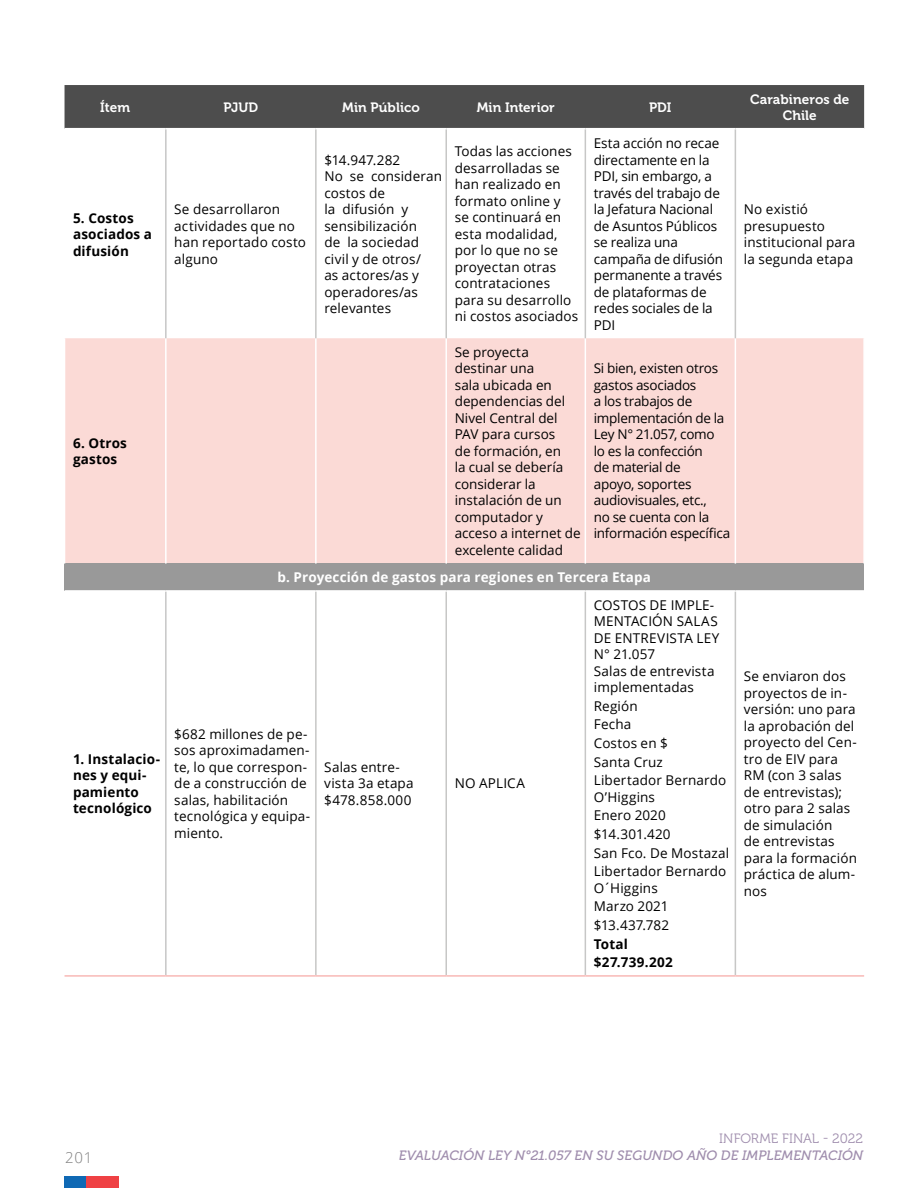
<style>
.page{position:relative;width:918px;height:1188px;background:#fff}
.page>*{position:absolute;margin:0;border:0;box-sizing:border-box;transform-origin:0 0}
.t1{font:300 15px "Open Sans";color:#808080}
.t2{font:13.5px/16.5px "Open Sans";letter-spacing:.01em;color:#000}
.t3{font:13.5px/16.5px "Open Sans";letter-spacing:-.01em;color:#000}
.t4{font:13.5px/16.5px "Open Sans";letter-spacing:-.02em;color:#000}
.t5{font:700 13.5px/16.5px "Open Sans";letter-spacing:.01em;color:#000}
.t6{font:italic 13.5px "Museo 500";letter-spacing:.005em;color:#9f8dad}
.t7{font:13.5px/16.5px "Museo 700";letter-spacing:.005em;color:#fff;text-align:center}
.t8{font:700 13.5px "Open Sans";letter-spacing:.01em;color:#fff}
.t9{font:13.5px "Museo 300";letter-spacing:-.005em;color:#9f8dad}
</style>
<div class="page">
<div style="left:65px;top:85px;width:799px;height:43px;background:#4d4d4d"></div>
<div style="left:65px;top:338px;width:798px;height:226px;background:#fbdad6"></div>
<div style="left:65px;top:564px;width:799px;height:27px;background:#999"></div>
<hr style="left:165px;top:338px;width:2px;height:226px;background:#fff">
<hr style="left:315px;top:338px;width:2px;height:226px;background:#fff">
<hr style="left:445px;top:338px;width:2px;height:226px;background:#fff">
<hr style="left:585px;top:338px;width:1px;height:226px;background:#fff">
<hr style="left:735px;top:338px;width:1px;height:226px;background:#fff">
<hr style="left:65px;top:590px;width:101px;height:2px;background:#fff">
<hr style="left:166px;top:590px;width:150px;height:2px;background:#fff">
<hr style="left:316px;top:590px;width:130px;height:2px;background:#fff">
<hr style="left:446px;top:590px;width:139px;height:2px;background:#fff">
<hr style="left:585px;top:590px;width:150px;height:2px;background:#fff">
<hr style="left:735px;top:590px;width:129px;height:2px;background:#fff">
<hr style="left:165px;top:129px;width:2px;height:209px;background:#c7c7c6">
<hr style="left:315px;top:129px;width:2px;height:209px;background:#c7c7c6">
<hr style="left:445px;top:129px;width:2px;height:209px;background:#c7c7c6">
<hr style="left:585px;top:129px;width:1px;height:209px;background:#c7c7c6">
<hr style="left:735px;top:129px;width:1px;height:209px;background:#c7c7c6">
<hr style="left:165px;top:592px;width:2px;height:383px;background:#c7c7c6">
<hr style="left:315px;top:592px;width:2px;height:383px;background:#c7c7c6">
<hr style="left:445px;top:592px;width:2px;height:383px;background:#c7c7c6">
<hr style="left:585px;top:592px;width:1px;height:383px;background:#c7c7c6">
<hr style="left:735px;top:592px;width:1px;height:383px;background:#c7c7c6">
<hr style="left:65px;top:975px;width:101px;height:2px;background:#f8b9b6">
<hr style="left:166px;top:975px;width:150px;height:2px;background:#f8b9b6">
<hr style="left:316px;top:975px;width:130px;height:2px;background:#f8b9b6">
<hr style="left:446px;top:975px;width:139px;height:2px;background:#f8b9b6">
<hr style="left:585px;top:975px;width:150px;height:2px;background:#f8b9b6">
<hr style="left:735px;top:975px;width:129px;height:2px;background:#f8b9b6">
<div style="left:64px;top:1176px;width:23px;height:12px;background:#0f69b4"></div>
<div style="left:87px;top:1176px;width:32px;height:12px;background:#ef4144"></div>
<p class="t7" style="left:100px;top:99px;width:31px">Ítem</p>
<p class="t7" style="left:223px;top:99px;width:36px">PJUD</p>
<p class="t7" style="left:342px;top:99px;width:79px">Min Público</p>
<p class="t7" style="left:477px;top:99px;width:80px">Min Interior</p>
<p class="t7" style="left:649px;top:99px;width:24px">PDI</p>
<p class="t7" style="left:750px;top:91px;width:101px">Carabineros de<br>Chile</p>
<p class="t5" style="left:73px;top:209px;width:80px">5. Costos asociados a difusión</p>
<p class="t2" style="left:174px;top:201px;width:133px">Se desarrollaron actividades que no han reportado costo alguno</p>
<p class="t2" style="left:324px;top:151px;width:119px">$14.947.282<br>No se consideran costos de<br>la difusión y sensibilización<br>de la sociedad civil y de otros/<br>as actores/as y operadores/as relevantes</p>
<p class="t2" style="left:455px;top:143px;width:125px">Todas las acciones desarrolladas se han realizado en formato online y<br>se continuará en esta modalidad, por lo que no se proyectan otras contrataciones para su desarrollo ni costos asociados</p>
<p class="t3" style="left:594px;top:135px;width:131px">Esta acción no recae directamente en la<br>PDI, sin embargo, a través del trabajo de la Jefatura Nacional de Asuntos Públicos se realiza una campaña de difusión permanente a través de plataformas de redes sociales de la<br>PDI</p>
<p class="t5" style="left:73px;top:434px;width:55px">6. Otros gastos</p>
<p class="t5" style="left:73px;top:750px;width:89px">1. Instalacio&shy;nes y equi&shy;pamiento tecnológico</p>
<p class="t2" style="left:455px;top:343px;width:127px">Se proyecta destinar una<br>sala ubicada en dependencias del<br>Nivel Central del<br>PAV para cursos<br>de formación, en<br>la cual se debería considerar la instalación de un computador y acceso a internet de excelente calidad</p>
<p class="t4" style="left:594px;top:360px;width:138px">Si bien, existen otros gastos asociados<br>a los trabajos de implementación de la<br>Ley N° 21.057, como<br>lo es la confección<br>de material de<br>apoyo, soportes audiovisuales, etc.,<br>no se cuenta con la información específica</p>
<p class="t8" style="left:278px;top:568px;width:375px">b. Proyección de gastos para regiones en Tercera Etapa</p>
<p class="t2" style="left:174px;top:725px;width:137px">$682 millones de pe&shy;sos aproximadamen&shy;te, lo que correspon&shy;de a construcción de salas, habilitación tecnológica y equipa&shy;miento.</p>
<p class="t2" style="left:324px;top:758px;width:91px">Salas entre&shy;vista 3a etapa $478.858.000</p>
<p class="t2" style="left:455px;top:775px;width:72px">NO APLICA</p>
<p class="t2" style="left:594px;top:596px;width:127px">COSTOS DE IMPLE-<br>MENTACIÓN SALAS<br>DE ENTREVISTA LEY<br>N° 21.057<br>Salas de entrevista implementadas</p>
<p class="t2" style="left:594px;top:696px;width:134px;line-height:18.6px">Región<br>Fecha<br>Costos en $<br>Santa Cruz<br>Libertador Bernardo</p>
<p class="t2" style="left:594px;top:787px;width:137px;line-height:18.6px">O’Higgins<br>Enero 2020 $14.301.420<br>San Fco. De Mostazal<br>Libertador Bernardo</p>
<p class="t2" style="left:594px;top:878px;width:77px;line-height:18.6px">O´Higgins<br>Marzo 2021 $13.437.782</p>
<p class="t5" style="left:594px;top:934px;width:81px;line-height:18.6px">Total $27.739.202</p>
<p class="t2" style="left:744px;top:201px;width:113px">No existió presupuesto institucional para la segunda etapa</p>
<p class="t2" style="left:744px;top:668px;width:115px">Se enviaron dos proyectos de in&shy;versión: uno para la aprobación del proyecto del Cen&shy;tro de EIV para<br>RM (con 3 salas de entrevistas); otro para 2 salas de simulación<br>de entrevistas para la formación práctica de alum&shy;nos</p>
<p class="t9" style="left:719px;top:1132px;width:145px">INFORME FINAL - 2022</p>
<p class="t1" style="left:65px;top:1147px;width:29px">201</p>
<p class="t6" style="left:399px;top:1148px;width:466px">EVALUACIÓN LEY N°21.057 EN SU SEGUNDO AÑO DE IMPLEMENTACIÓN</p>
</div>
